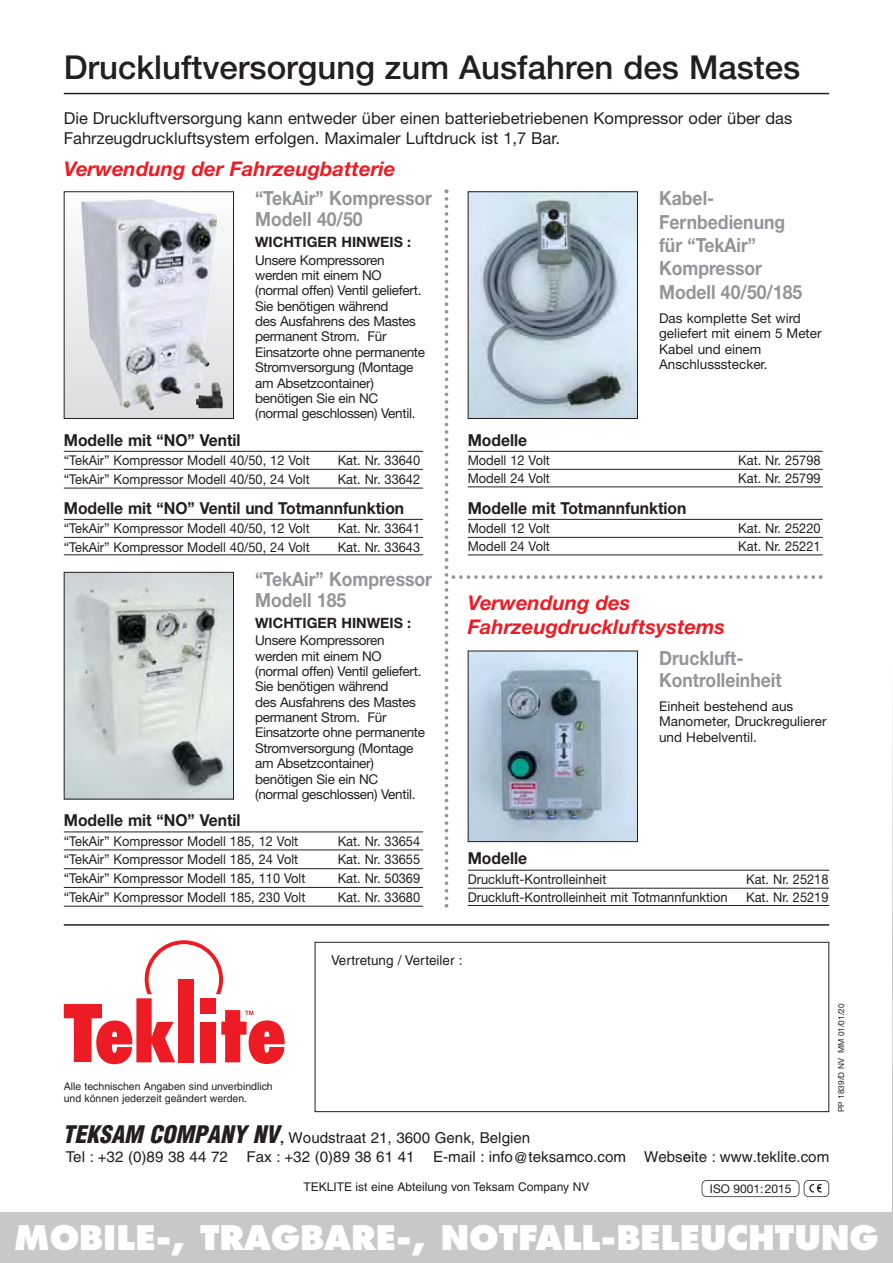
<style>
.page{position:relative;width:893px;height:1263px;background:#fff}
.page>*{position:absolute;margin:0;border:0;box-sizing:border-box;transform-origin:0 0}
.t1{font:500 33px "Helvetica Neue";color:#231f20}
.t2{font:800 33px "Futura";color:#fff}
.t3{font:italic 700 20.25px/24.3px "Helvetica Neue";color:#ed1c24}
.t4{font:700 19.5px/23.4px "Helvetica Neue";color:#939598;scale:.9 1}
.t5{font:16.5px/19.8px "Helvetica Neue";color:#231f20}
.t6{font:700 16.5px "Helvetica Neue";color:#231f20;scale:.95 1}
.t7{font:15px/19.5px "Helvetica";color:#231f20}
.t8{font:700 14.25px "Helvetica Neue";color:#231f20}
.t9{font:13.5px "Helvetica Neue";color:#231f20;scale:.95 1}
.t10{font:13.5px/15.5px "Helvetica Neue";letter-spacing:-.02em;color:#231f20}
.t11{font:13.5px/15.5px "Helvetica Neue";color:#231f20}
.t12{font:13.5px "Helvetica";color:#231f20}
.t13{font:12px "Helvetica";color:#231f20}
.t14{font:12px "Helvetica Neue";color:#231f20}
.t15{font:10.5px/12.6px "Helvetica";color:#231f20}
.t16{font:8.25px "Helvetica Neue";color:#231f20}
.s1{font-weight:900;font-style:italic;font-stretch:condensed;font-size:23.7px}
.s2{font-weight:700;font-size:14.25px}
.s3{font-family:"Helvetica Neue LT Std";font-weight:500}
.s4{font-family:"Helvetica LT Std Fractions"}
.s5{font-style:inherit}
</style>
<div class="page">
<img style="left:892px;top:714px;width:1px;height:498px">
<div style="left:0;top:1212px;width:893px;height:51px;background:#c6c8ca"></div>
<hr style="left:64px;top:924px;width:765px;height:2px;background:#231f20">
<svg style="left:64px;top:940px;width:221px;height:124px"></svg>
<div style="left:315px;top:942px;width:514px;height:170px;border:1px solid #231f20"></div>
<div style="left:702px;top:1180px;width:97px;height:17px;border:2px solid #231f20;border-radius:5px"></div>
<svg style="left:809px;top:1184px;width:13px;height:9px"></svg>
<div style="left:804px;top:1180px;width:25px;height:17px;border:2px solid #231f20;border-radius:5px"></div>
<div style="left:64px;top:192px;width:169px;height:226px;background:linear-gradient(to bottom,#fcfcfd,#dcddde)"></div>
<img style="left:81px;top:199px;width:136px;height:212px">
<div style="left:64px;top:191px;width:170px;height:228px;border:1px solid #231f20"></div>
<img style="left:196px;top:382px;width:27px;height:26px">
<hr style="left:468px;top:870px;width:361px;height:1px;background:#231f20">
<hr style="left:468px;top:888px;width:361px;height:1px;background:#231f20">
<hr style="left:468px;top:905px;width:361px;height:1px;background:#231f20">
<hr style="left:64px;top:93px;width:765px;height:1px;background:#231f20">
<hr style="left:64px;top:451px;width:359px;height:1px;background:#231f20">
<hr style="left:64px;top:469px;width:359px;height:1px;background:#231f20">
<hr style="left:64px;top:488px;width:359px;height:1px;background:#231f20">
<img style="left:66px;top:574px;width:166px;height:223px">
<div style="left:64px;top:572px;width:170px;height:227px;border:1px solid #231f20"></div>
<hr style="left:64px;top:831px;width:359px;height:1px;background:#231f20">
<hr style="left:64px;top:849px;width:359px;height:1px;background:#231f20">
<hr style="left:64px;top:868px;width:359px;height:1px;background:#231f20">
<hr style="left:64px;top:887px;width:359px;height:1px;background:#231f20">
<hr style="left:64px;top:906px;width:359px;height:1px;background:#231f20">
<hr style="left:64px;top:519px;width:359px;height:1px;background:#231f20">
<hr style="left:64px;top:537px;width:359px;height:1px;background:#231f20">
<hr style="left:64px;top:554px;width:359px;height:1px;background:#231f20">
<svg style="left:445px;top:189px;width:378px;height:719px"></svg>
<h1 class="t1" style="left:64px;top:55px;width:738px">Druckluftversorgung zum Ausfahren des Mastes</h1>
<p class="t5" style="left:64px;top:110px;width:730px">Die Druckluftversorgung kann entweder über einen batteriebetriebenen Kompressor oder über das<br>Fahrzeugdruckluftsystem erfolgen. Maximaler Luftdruck ist 1,7 Bar.</p>
<h2 class="t3" style="left:64px;top:158px;width:333px">Verwendung der Fahrzeugbatterie</h2>
<h3 class="t4" style="left:255px;top:190px;width:198px;line-height:21px">“TekAir” Kompressor<br>Modell 40/50</h3>
<p class="t8" style="left:255px;top:237px;width:158px">WICHTIGER HINWEIS :</p>
<p class="t10" style="left:255px;top:253px;width:171px">Unsere Kompressoren werden mit einem NO (normal offen) Ventil geliefert.<br>Sie benötigen während<br>des Ausfahrens des Mastes permanent Strom. Für<br>Einsatzorte ohne permanente<br>Stromversorgung (Montage am Absetzcontainer) benötigen Sie ein NC<br>(normal geschlossen) Ventil.</p>
<p class="t6" style="left:64px;top:434px;width:188px">Modelle mit “NO” Ventil</p>
<p class="t9" style="left:64px;top:455px;width:260px">“TekAir” Kompressor Modell 40/50, 12 Volt</p>
<p class="t9" style="left:338px;top:455px;width:88px">Kat. Nr. 33640</p>
<p class="t9" style="left:64px;top:474px;width:260px">“TekAir” Kompressor Modell 40/50, 24 Volt</p>
<p class="t9" style="left:338px;top:474px;width:88px">Kat. Nr. 33642</p>
<h3 class="t4" style="left:659px;top:188px;width:161px">Kabel-<br>Fernbedienung für “TekAir”<br>Kompressor<br>Modell 40/50/185</h3>
<p class="t11" style="left:659px;top:312px;width:164px">Das komplette Set wird geliefert mit einem 5 Meter<br>Kabel und einem<br>Anschlussstecker.</p>
<p class="t6" style="left:468px;top:434px;width:64px">Modelle</p>
<p class="t9" style="left:468px;top:455px;width:88px">Modell 12 Volt</p>
<p class="t9" style="left:738px;top:455px;width:88px">Kat. Nr. 25798</p>
<p class="t9" style="left:468px;top:473px;width:88px">Modell 24 Volt</p>
<p class="t9" style="left:738px;top:473px;width:88px">Kat. Nr. 25799</p>
<p class="t6" style="left:468px;top:502px;width:232px">Modelle mit Totmannfunktion</p>
<p class="t9" style="left:468px;top:523px;width:88px">Modell 12 Volt</p>
<p class="t9" style="left:738px;top:523px;width:88px">Kat. Nr. 25220</p>
<p class="t9" style="left:468px;top:541px;width:88px">Modell 24 Volt</p>
<p class="t9" style="left:738px;top:541px;width:88px">Kat. Nr. 25221</p>
<p class="t6" style="left:64px;top:502px;width:360px">Modelle mit “NO” Ventil und Totmannfunktion</p>
<p class="t9" style="left:64px;top:523px;width:260px">“TekAir” Kompressor Modell 40/50, 12 Volt</p>
<p class="t9" style="left:338px;top:523px;width:88px">Kat. Nr. 33641</p>
<p class="t9" style="left:64px;top:542px;width:260px">“TekAir” Kompressor Modell 40/50, 24 Volt</p>
<p class="t9" style="left:338px;top:542px;width:88px">Kat. Nr. 33643</p>
<h3 class="t4" style="left:255px;top:570px;width:198px;line-height:21px">“TekAir” Kompressor<br>Modell 185</h3>
<p class="t8" style="left:255px;top:617px;width:158px">WICHTIGER HINWEIS :</p>
<p class="t10" style="left:255px;top:634px;width:171px">Unsere Kompressoren werden mit einem NO (normal offen) Ventil geliefert.<br>Sie benötigen während<br>des Ausfahrens des Mastes permanent Strom. Für<br>Einsatzorte ohne permanente<br>Stromversorgung (Montage am Absetzcontainer) benötigen Sie ein NC<br>(normal geschlossen) Ventil.</p>
<p class="t6" style="left:64px;top:814px;width:188px">Modelle mit “NO” Ventil</p>
<p class="t9" style="left:64px;top:836px;width:248px">“TekAir” Kompressor Modell 185, 12 Volt</p>
<p class="t9" style="left:338px;top:836px;width:88px">Kat. Nr. 33654</p>
<p class="t9" style="left:64px;top:855px;width:248px">“TekAir” Kompressor Modell 185, 24 Volt</p>
<p class="t9" style="left:338px;top:855px;width:88px">Kat. Nr. 33655</p>
<p class="t9" style="left:64px;top:873px;width:256px">“TekAir” Kompressor Modell 185, 110 Volt</p>
<p class="t9" style="left:338px;top:873px;width:88px">Kat. Nr. 50369</p>
<p class="t9" style="left:64px;top:892px;width:256px">“TekAir” Kompressor Modell 185, 230 Volt</p>
<p class="t9" style="left:338px;top:892px;width:88px">Kat. Nr. 33680</p>
<h2 class="t3" style="left:468px;top:592px;width:259px">Verwendung des<br>Fahrzeugdruckluftsystems</h2>
<h3 class="t4" style="left:659px;top:648px;width:138px;line-height:22.5px">Druckluft-<br>Kontrolleinheit</h3>
<p class="t11" style="left:659px;top:700px;width:169px">Einheit bestehend aus<br>Manometer, Druckregulierer und Hebelventil.</p>
<p class="t6" style="left:468px;top:853px;width:64px">Modelle</p>
<p class="t9" style="left:468px;top:874px;width:147px">Druckluft-Kontrolleinheit</p>
<p class="t9" style="left:746px;top:874px;width:88px">Kat. Nr. 25218</p>
<p class="t9" style="left:468px;top:892px;width:275px">Druckluft-Kontrolleinheit mit Totmannfunktion</p>
<p class="t9" style="left:746px;top:892px;width:88px">Kat. Nr. 25219</p>
<p class="t12" style="left:331px;top:955px;width:133px">Vertretung / Verteiler :</p>
<p class="t15" style="left:64px;top:1081px;width:210px">Alle technischen Angaben sind unverbindlich und können jederzeit geändert werden.</p>
<p class="t7" style="left:63px;top:1129px;width:768px"><span class="s1">TEKSAM COMPANY NV</span><span class="s2">,</span> Woudstraat 21, 3600 Genk, Belgien<br>Tel : +32 (0)89 38 44 72 Fax : +32 (0)89 38 61 41 E-mail : info@teksamco.com Webs<span class="s3">e</span>ite : www.teklite.com</p>
<p class="t13" style="left:303px;top:1182px;width:288px">TEKLITE ist eine Abteilung von Teksam Company NV</p>
<p class="t14" style="left:710px;top:1184px;width:83px">ISO 9001:20<span class="s4">15</span></p>
<p class="t16" style="left:838px;top:1112px;width:110px;rotate:-90deg">PP 1839/D NV MM <span class="s5">0</span><span class="s4">1</span>/<span class="s5">0</span><span class="s4">1</span>/<span class="s4">20</span></p>
<h1 class="t2" style="left:14px;top:1223px;width:866px">MOBILE-, TRAGBARE-, NOTFALL-BELEUCHTUNG</h1>
</div>
